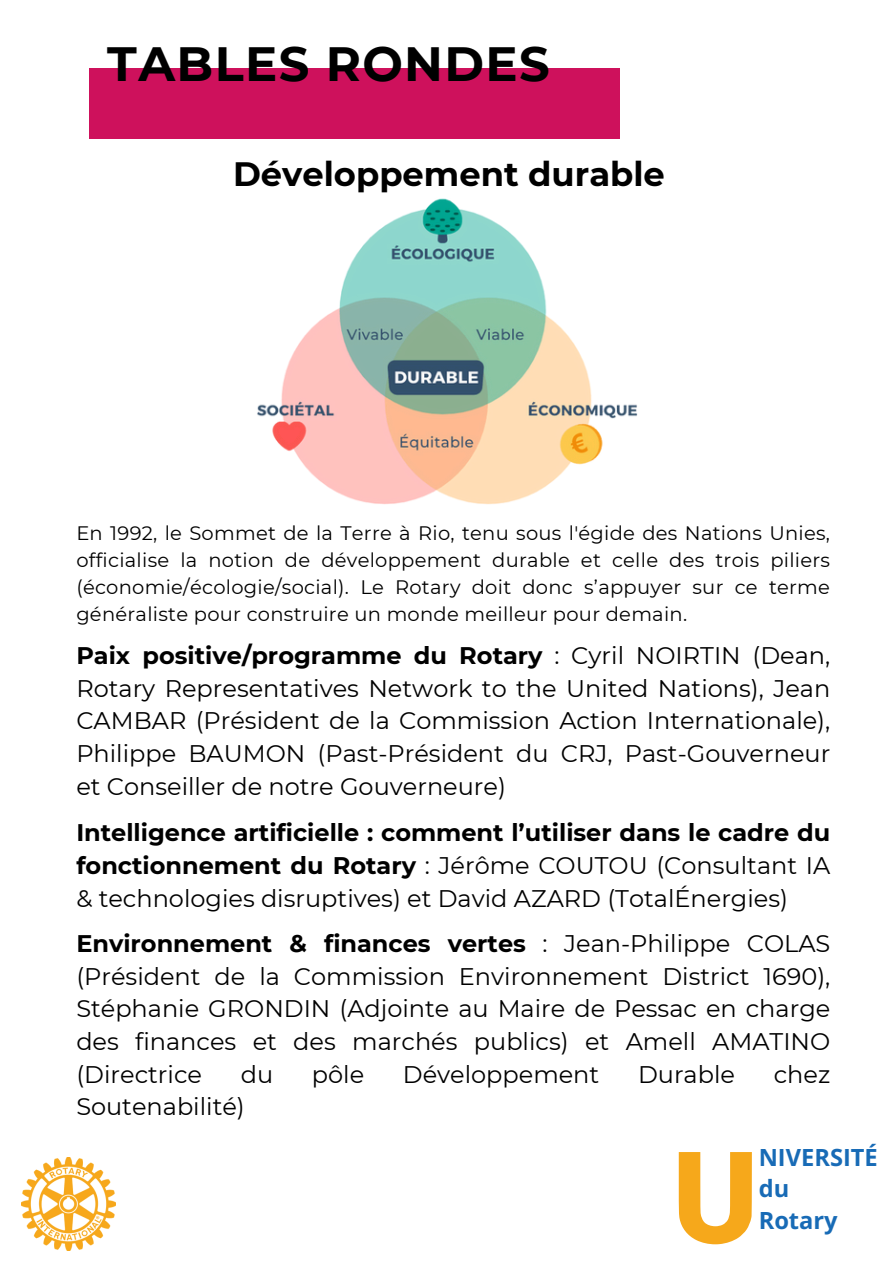
<style>
.page{position:relative;width:894px;height:1264px;background:#fff}
.page>*{position:absolute;margin:0;border:0;box-sizing:border-box;transform-origin:0 0}
.t1{font:700 48px "Montserrat";letter-spacing:.03em;color:#000}
.t2{font:700 33.75px "Montserrat";color:#000}
.t3{font:24px/32.7px "Montserrat";color:#000;text-align:justify}
.t4{font:700 23.7px/31.5px "Open Sans";color:#186bb6}
.t5{font:19.5px/27px "Montserrat";letter-spacing:.015em;color:#000;text-align:justify}
.s1{font-weight:700}
</style>
<div class="page">
<div style="left:89px;top:68px;width:530px;height:71px;background:#ce115c"></div>
<img style="left:257px;top:198px;width:381px;height:307px">
<svg style="left:678px;top:1152px;width:73px;height:92px"></svg>
<img style="left:22px;top:1157px;width:93px;height:93px">
<h2 class="t1" style="left:107px;top:35px;width:444px">TABLES RONDES</h2>
<p class="t2" style="left:233px;top:153px;width:433px">Développement durable</p>
<p class="t5" style="left:76px;top:519px;width:755px">En 1992, le Sommet de la Terre à Rio, tenu sous l'égide des Nations Unies, officialise la notion de développement durable et celle des trois piliers (économie/écologie/social). Le Rotary doit donc s’appuyer sur ce terme généraliste pour construire un monde meilleur pour demain.</p>
<h4 class="t3" style="left:76px;top:639px;width:755px"><span class="s1">Paix positive/programme du Rotary</span> : Cyril NOIRTIN (Dean, Rotary Representatives Network to the United Nations), Jean CAMBAR (Président de la Commission Action Internationale), Philippe BAUMON (Past-Président du CRJ, Past-Gouverneur et Conseiller de notre Gouverneure)</h4>
<h4 class="t3" style="left:76px;top:816px;width:755px"><span class="s1">Intelligence artificielle : comment l’utiliser dans le cadre du fonctionnement du Rotary</span> : Jérôme COUTOU (Consultant IA &amp; technologies disruptives) et David AZARD (TotalÉnergies)</h4>
<h4 class="t3" style="left:76px;top:927px;width:755px"><span class="s1">Environnement &amp; finances vertes</span> : Jean-Philippe COLAS (Président de la Commission Environnement District 1690), Stéphanie GRONDIN (Adjointe au Maire de Pessac en charge des finances et des marchés publics) et Amell AMATINO (Directrice</h4>
<h4 class="t3" style="left:241px;top:1057px;width:34px">du</h4>
<h4 class="t3" style="left:312px;top:1057px;width:54px">pôle</h4>
<h4 class="t3" style="left:403px;top:1057px;width:198px">Développement</h4>
<h4 class="t3" style="left:637px;top:1057px;width:98px">Durable</h4>
<h4 class="t3" style="left:773px;top:1057px;width:58px">chez</h4>
<h4 class="t3" style="left:76px;top:1090px;width:170px">Soutenabilité)</h4>
<p class="t4" style="left:758px;top:1140px;width:121px">NIVERSITÉ du<br>Rotary</p>
</div>
